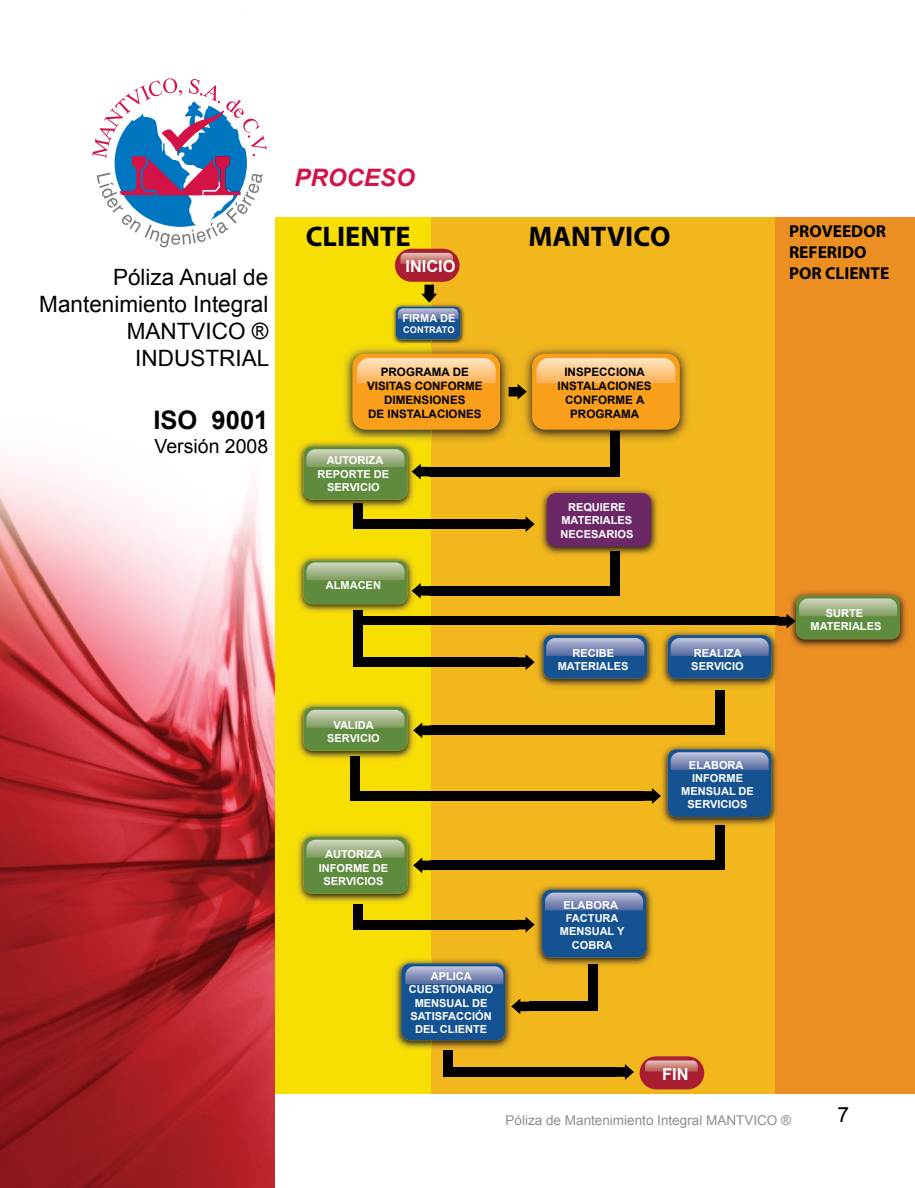
<style>
.page{position:relative;width:915px;height:1188px;background:#fff}
.page>*{position:absolute;margin:0;border:0;box-sizing:border-box;transform-origin:0 0}
.t1{font:700 28.35px "Myriad Pro";color:#000}
.t2{font:700 25.5px "Arial";color:#000}
.t3{font:italic 700 24px "Arial";color:#d31245}
.t4{font:22.5px/27px "Arial";color:#000;text-align:right}
.t5{font:21px "Arial";color:#000}
.t6{font:19.5px "Arial";color:#000}
.t7{font:700 17.25px/20.7px "Myriad Pro";color:#000}
.t8{font:700 16.35px "Arial";color:#fff}
.t9{font:13.5px "Arial";color:#8b8e90}
.t10{font:700 11.55px/14px "Arial";color:#000;text-align:center}
.t11{font:700 11.1px/13.2px "Arial";color:#fff;text-align:center}
.t12{font:700 9.15px "Arial";color:#fff}
</style>
<div class="page">
<img style="left:0;top:461px;width:275px;height:727px">
<svg style="left:92px;top:78px;width:175px;height:170px"></svg>
<div style="left:275px;top:217px;width:159px;height:877px;background:#f7de03"></div>
<div style="left:431px;top:217px;width:345px;height:877px;background:#f1b71c"></div>
<div style="left:775px;top:217px;width:139px;height:877px;background:#eb8f23"></div>
<img style="left:297px;top:442px;width:117px;height:66px">
<div style="left:303px;top:446px;width:104px;height:54px;background:#5e8b3d;border-radius:9px"></div>
<svg style="left:306px;top:449px;width:98px;height:18px;background:#a4b78b"></svg>
<img style="left:392px;top:304px;width:73px;height:39px">
<div style="left:396px;top:307px;width:64px;height:33px;background:#155291;border-radius:6px"></div>
<img style="left:297px;top:556px;width:117px;height:56px">
<div style="left:303px;top:560px;width:104px;height:44px;background:#5e8b3d;border-radius:9px"></div>
<svg style="left:306px;top:562px;width:98px;height:18px;background:#a4b78b"></svg>
<img style="left:790px;top:591px;width:116px;height:57px">
<div style="left:795px;top:596px;width:104px;height:43px;background:#5e8b3d;border-radius:9px"></div>
<img style="left:297px;top:703px;width:117px;height:58px">
<div style="left:303px;top:707px;width:104px;height:44px;background:#5e8b3d;border-radius:9px"></div>
<svg style="left:306px;top:710px;width:98px;height:18px;background:#a3b68a"></svg>
<img style="left:534px;top:631px;width:120px;height:56px">
<div style="left:543px;top:635px;width:104px;height:44px;background:#155291;border-radius:9px"></div>
<svg style="left:546px;top:638px;width:98px;height:18px;background:#8492bb"></svg>
<img style="left:661px;top:631px;width:116px;height:56px">
<div style="left:667px;top:635px;width:104px;height:44px;background:#155291;border-radius:9px"></div>
<svg style="left:670px;top:638px;width:98px;height:18px;background:#8492bb"></svg>
<img style="left:660px;top:745px;width:117px;height:83px">
<div style="left:667px;top:749px;width:104px;height:68px;background:#155291;border-radius:9px"></div>
<svg style="left:670px;top:752px;width:98px;height:18px;background:#8492bb"></svg>
<img style="left:534px;top:885px;width:119px;height:83px">
<div style="left:542px;top:890px;width:103px;height:68px;background:#155291;border-radius:9px"></div>
<svg style="left:545px;top:893px;width:98px;height:17px;background:#8693bc"></svg>
<img style="left:395px;top:956px;width:117px;height:95px">
<div style="left:401px;top:963px;width:104px;height:77px;background:#155291;border-radius:9px"></div>
<svg style="left:405px;top:966px;width:98px;height:18px;background:#8492bb"></svg>
<img style="left:297px;top:832px;width:117px;height:70px">
<div style="left:303px;top:837px;width:104px;height:57px;background:#5e8b3d;border-radius:9px"></div>
<svg style="left:306px;top:840px;width:98px;height:18px;background:#a3b689"></svg>
<img style="left:541px;top:489px;width:117px;height:68px">
<div style="left:546px;top:493px;width:104px;height:54px;background:#6b2766;border-radius:9px"></div>
<img style="left:344px;top:343px;width:165px;height:101px">
<img style="left:340px;top:439px;width:76px;height:5px">
<div style="left:352px;top:354px;width:147px;height:75px;background:#f99f1c;border-radius:13px"></div>
<svg style="left:357px;top:358px;width:138px;height:25px;background:#fdca89"></svg>
<img style="left:524px;top:347px;width:164px;height:97px">
<div style="left:532px;top:354px;width:147px;height:75px;background:#f99f1c;border-radius:13px"></div>
<svg style="left:536px;top:358px;width:139px;height:25px;background:#fdca88"></svg>
<div style="left:395px;top:249px;width:64px;height:33px;background:#aa1e32;border-radius:17px"></div>
<svg style="left:400px;top:253px;width:53px;height:11px"></svg>
<div style="left:639px;top:1056px;width:65px;height:33px;background:#aa1e32;border-radius:17px"></div>
<svg style="left:645px;top:1060px;width:52px;height:12px"></svg>
<svg style="left:397px;top:285px;width:61px;height:34px"></svg>
<svg style="left:508px;top:384px;width:18px;height:16px"></svg>
<svg style="left:411px;top:464px;width:18px;height:15px"></svg>
<div style="left:429px;top:467px;width:190px;height:9px;background:#000"></div>
<div style="left:609px;top:432px;width:10px;height:44px;background:#000"></div>
<svg style="left:413px;top:722px;width:18px;height:16px"></svg>
<div style="left:430px;top:726px;width:292px;height:9px;background:#000"></div>
<div style="left:714px;top:690px;width:10px;height:45px;background:#000"></div>
<svg style="left:413px;top:857px;width:18px;height:16px"></svg>
<div style="left:430px;top:861px;width:292px;height:9px;background:#000"></div>
<div style="left:714px;top:825px;width:10px;height:45px;background:#000"></div>
<svg style="left:643px;top:788px;width:17px;height:16px"></svg>
<div style="left:351px;top:791px;width:292px;height:10px;background:#000"></div>
<div style="left:349px;top:756px;width:10px;height:45px;background:#000"></div>
<svg style="left:616px;top:1064px;width:17px;height:16px"></svg>
<div style="left:443px;top:1067px;width:173px;height:10px;background:#000"></div>
<div style="left:442px;top:1050px;width:10px;height:27px;background:#000"></div>
<svg style="left:411px;top:583px;width:18px;height:16px"></svg>
<div style="left:429px;top:586px;width:190px;height:10px;background:#000"></div>
<div style="left:609px;top:551px;width:10px;height:45px;background:#000"></div>
<div style="left:354px;top:519px;width:163px;height:10px;background:#000"></div>
<div style="left:353px;top:504px;width:10px;height:25px;background:#000"></div>
<svg style="left:517px;top:516px;width:17px;height:16px"></svg>
<div style="left:354px;top:920px;width:163px;height:9px;background:#000"></div>
<div style="left:353px;top:904px;width:10px;height:25px;background:#000"></div>
<svg style="left:516px;top:917px;width:18px;height:16px"></svg>
<div style="left:528px;top:1002px;width:66px;height:9px;background:#000"></div>
<div style="left:588px;top:965px;width:9px;height:46px;background:#000"></div>
<svg style="left:511px;top:999px;width:18px;height:15px"></svg>
<div style="left:354px;top:657px;width:163px;height:10px;background:#000"></div>
<div style="left:353px;top:610px;width:10px;height:57px;background:#000"></div>
<svg style="left:517px;top:654px;width:17px;height:16px"></svg>
<svg style="left:777px;top:599px;width:119px;height:30px"></svg>
<div style="left:355px;top:616px;width:422px;height:9px;background:#000"></div>
<h3 class="t4" style="left:39px;top:264px;width:231px">Póliza Anual de<br>Mantenimiento Integral<br>MANTVICO ®<br>INDUSTRIAL</h3>
<h2 class="t2" style="left:153px;top:404px;width:116px">ISO 9001</h2>
<h3 class="t6" style="left:154px;top:433px;width:115px">Versión 2008</h3>
<h3 class="t3" style="left:294px;top:162px;width:122px">PROCESO</h3>
<h1 class="t1" style="left:305px;top:218px;width:107px">CLIENTE</h1>
<h1 class="t1" style="left:528px;top:218px;width:143px">MANTVICO</h1>
<h3 class="t7" style="left:788px;top:220px;width:102px">PROVEEDOR<br>REFERIDO<br>POR CLIENTE</h3>
<h3 class="t8" style="left:405px;top:255px;width:52px">INICIO</h3>
<p class="t11" style="left:402px;top:312px;width:54px">FIRMA DE</p>
<p class="t12" style="left:403px;top:323px;width:53px">CONTRATO</p>
<p class="t10" style="left:367px;top:366px;width:117px">PROGRAMA DE<br>VISITAS CONFORME<br>DIMENSIONES<br>DE INSTALACIONES</p>
<p class="t10" style="left:557px;top:366px;width:95px">INSPECCIONA<br>INSTALACIONES<br>CONFORME A<br>PROGRAMA</p>
<p class="t11" style="left:317px;top:454px;width:73px">AUTORIZA<br>REPORTE DE<br>SERVICIO</p>
<p class="t11" style="left:326px;top:579px;width:57px">ALMACEN</p>
<p class="t11" style="left:327px;top:718px;width:54px">VALIDA<br>SERVICIO</p>
<p class="t11" style="left:318px;top:848px;width:71px">AUTORIZA<br>INFORME DE<br>SERVICIOS</p>
<p class="t11" style="left:560px;top:501px;width:74px">REQUIERE<br>MATERIALES<br>NECESARIOS</p>
<p class="t11" style="left:557px;top:647px;width:72px">RECIBE<br>MATERIALES</p>
<p class="t11" style="left:691px;top:647px;width:54px;text-align:left">REALIZA<br>SERVICIO</p>
<p class="t11" style="left:681px;top:758px;width:74px">ELABORA<br>INFORME<br>MENSUAL DE<br>SERVICIOS</p>
<p class="t11" style="left:810px;top:607px;width:72px">SURTE<br>MATERIALES</p>
<p class="t11" style="left:408px;top:970px;width:86px">APLICA<br>CUESTIONARIO<br>MENSUAL DE<br>SATISFACCIÓN<br>DEL CLIENTE</p>
<p class="t11" style="left:559px;top:899px;width:66px">ELABORA<br>FACTURA<br>MENSUAL Y<br>COBRA</p>
<h3 class="t8" style="left:662px;top:1063px;width:28px">FIN</h3>
<p class="t9" style="left:505px;top:1112px;width:287px">Póliza de Mantenimiento Integral MANTVICO ®</p>
<h3 class="t5" style="left:837px;top:1101px;width:13px">7</h3>
</div>
